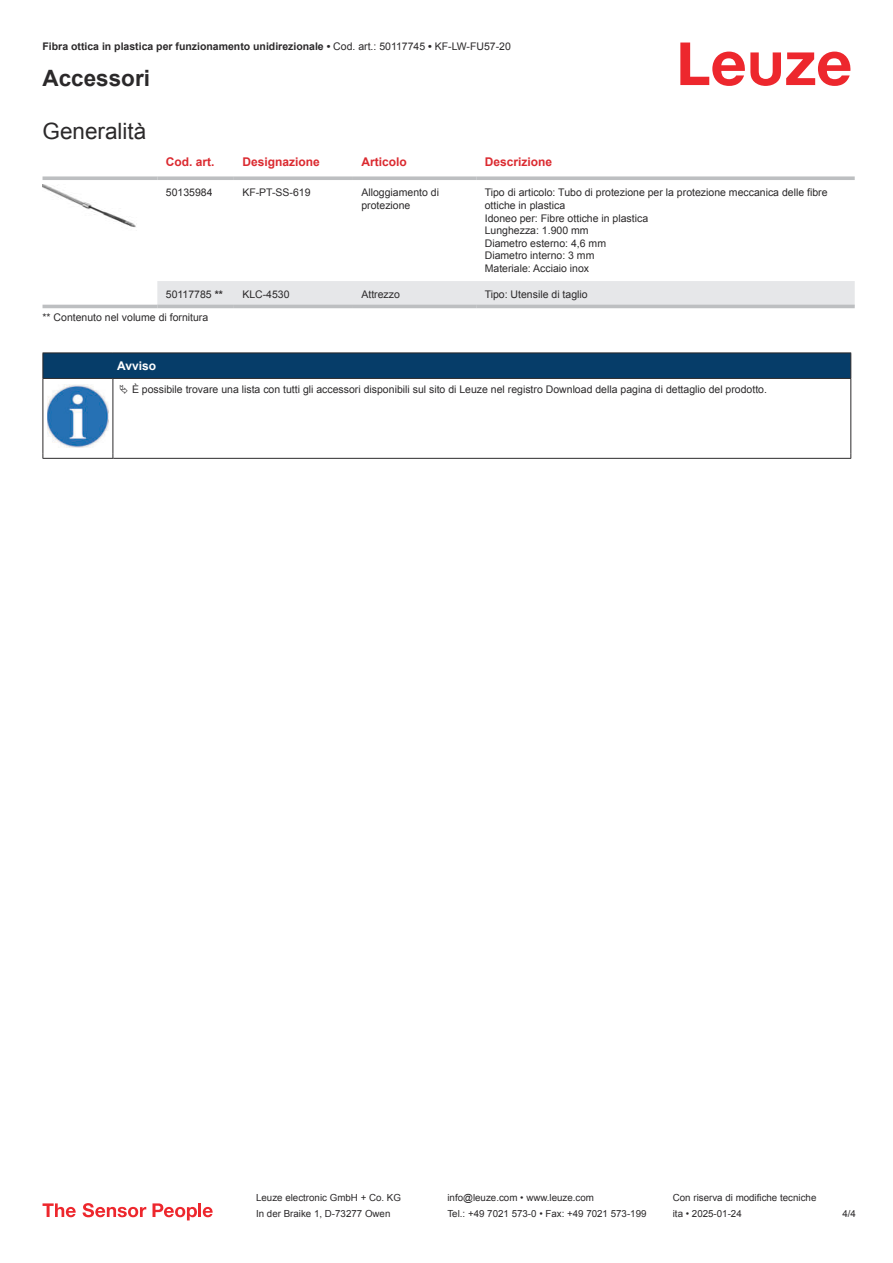
<style>
.page{position:relative;width:893px;height:1263px;background:#fff}
.page>*{position:absolute;margin:0;border:0;box-sizing:border-box;transform-origin:0 0}
.t1{font:22.5px "Arial";color:#2b292a}
.t2{font:700 22.5px "Arial";color:#2b292a}
.t3{font:700 12px "Arial";color:#db2a30}
.t4{font:700 12px "Arial";color:#fff}
.t5{font:10.5px/12.6px "Arial";color:#2b292a}
.t6{font:700 10.5px "Arial";color:#2b292a}
.t7{font:9.75px "Arial";color:#2b292a}
.s1{font-weight:400}
.s2{font-weight:700}
</style>
<div class="page">
<svg style="left:680px;top:43px;width:170px;height:43px"></svg>
<svg style="left:43px;top:304px;width:812px;height:5px"></svg>
<div style="left:157px;top:281px;width:698px;height:24px;background:#e6e7e9"></div>
<svg style="left:43px;top:176px;width:114px;height:4px"></svg>
<svg style="left:157px;top:176px;width:77px;height:4px"></svg>
<svg style="left:234px;top:176px;width:119px;height:4px"></svg>
<svg style="left:353px;top:176px;width:123px;height:4px"></svg>
<svg style="left:476px;top:176px;width:379px;height:4px;background:#c4c6c8"></svg>
<hr style="left:43px;top:305px;width:114px;height:3px;background:#bdbfc1">
<hr style="left:157px;top:305px;width:77px;height:3px;background:#bdbfc1">
<hr style="left:234px;top:305px;width:119px;height:3px;background:#bdbfc1">
<hr style="left:353px;top:305px;width:123px;height:3px;background:#bdbfc1">
<hr style="left:476px;top:305px;width:379px;height:3px;background:#bdbfc1">
<img style="left:43px;top:184px;width:93px;height:44px">
<svg style="left:44px;top:379px;width:806px;height:79px"></svg>
<hr style="left:43px;top:352px;width:70px;height:1px;background:#2b292a">
<hr style="left:43px;top:378px;width:70px;height:1px;background:#2b292a">
<hr style="left:113px;top:352px;width:738px;height:1px;background:#2b292a">
<div style="left:43px;top:353px;width:808px;height:25px;background:#063d69"></div>
<hr style="left:113px;top:378px;width:738px;height:1px;background:#2b292a">
<hr style="left:43px;top:379px;width:1px;height:75px;background:#2b292a">
<hr style="left:113px;top:379px;width:1px;height:75px;background:#2b292a">
<hr style="left:850px;top:379px;width:1px;height:75px;background:#2b292a">
<hr style="left:43px;top:458px;width:70px;height:1px;background:#2b292a">
<hr style="left:113px;top:458px;width:738px;height:1px;background:#2b292a">
<img style="left:47px;top:385px;width:61px;height:63px">
<div style="left:115px;top:379px;width:734px;height:21px;background:#fff"></div>
<svg style="left:43px;top:1203px;width:33px;height:14px"></svg>
<svg style="left:83px;top:1203px;width:63px;height:14px"></svg>
<svg style="left:153px;top:1203px;width:44px;height:17px"></svg>
<hr style="left:198px;top:1203px;width:3px;height:14px;background:#ed272d">
<svg style="left:203px;top:1207px;width:10px;height:10px"></svg>
<p class="t6" style="left:43px;top:43px;width:470px">Fibra ottica in plastica per funzionamento unidirezionale • <span class="s1">Cod. art.: 50117745</span> • <span class="s1">KF-LW-FU57-20</span></p>
<h1 class="t2" style="left:43px;top:70px;width:109px">Accessori</h1>
<h1 class="t1" style="left:43px;top:123px;width:105px">Generalità</h1>
<p class="t3" style="left:166px;top:157px;width:50px">Cod. art.</p>
<p class="t3" style="left:242px;top:157px;width:79px">Designazione</p>
<p class="t3" style="left:361px;top:157px;width:47px">Articolo</p>
<p class="t3" style="left:485px;top:157px;width:69px">Descrizione</p>
<p class="t5" style="left:166px;top:187px;width:48px">50135984</p>
<p class="t5" style="left:242px;top:187px;width:70px">KF-PT-SS-619</p>
<p class="t5" style="left:361px;top:187px;width:79px">Alloggiamento di protezione</p>
<p class="t5" style="left:485px;top:187px;width:344px">Tipo di articolo: Tubo di protezione per la protezione meccanica delle fibre ottiche in plastica<br>Idoneo per: Fibre ottiche in plastica<br>Lunghezza: 1.900 mm<br>Diametro esterno: 4,6 mm<br>Diametro interno: 3 mm<br>Materiale: Acciaio inox</p>
<p class="t5" style="left:166px;top:288px;width:59px">50117785 <span class="s2">**</span></p>
<p class="t5" style="left:242px;top:288px;width:49px">KLC-4530</p>
<p class="t5" style="left:361px;top:288px;width:40px">Attrezzo</p>
<p class="t5" style="left:485px;top:288px;width:104px">Tipo: Utensile di taglio</p>
<p class="t5" style="left:43px;top:311px;width:167px">** Contenuto nel volume di fornitura</p>
<p class="t4" style="left:117px;top:361px;width:40px">Avviso</p>
<p class="t5" style="left:132px;top:384px;width:636px">È possibile trovare una lista con tutti gli accessori disponibili sul sito di Leuze nel registro Download della pagina di dettaglio del prodotto.</p>
<p class="t7" style="left:256px;top:1194px;width:146px">Leuze electronic GmbH + Co. KG</p>
<p class="t7" style="left:447px;top:1194px;width:148px">info@leuze.com • www.leuze.com</p>
<p class="t7" style="left:673px;top:1194px;width:145px">Con riserva di modifiche tecniche</p>
<p class="t7" style="left:256px;top:1210px;width:136px">In der Braike 1, D-73277 Owen</p>
<p class="t7" style="left:447px;top:1210px;width:201px">Tel.: +49 7021 573-0 • Fax: +49 7021 573-199</p>
<p class="t7" style="left:673px;top:1210px;width:70px">ita • 2025-01-24</p>
<p class="t7" style="left:842px;top:1210px;width:15px">4 /4</p>
</div>
